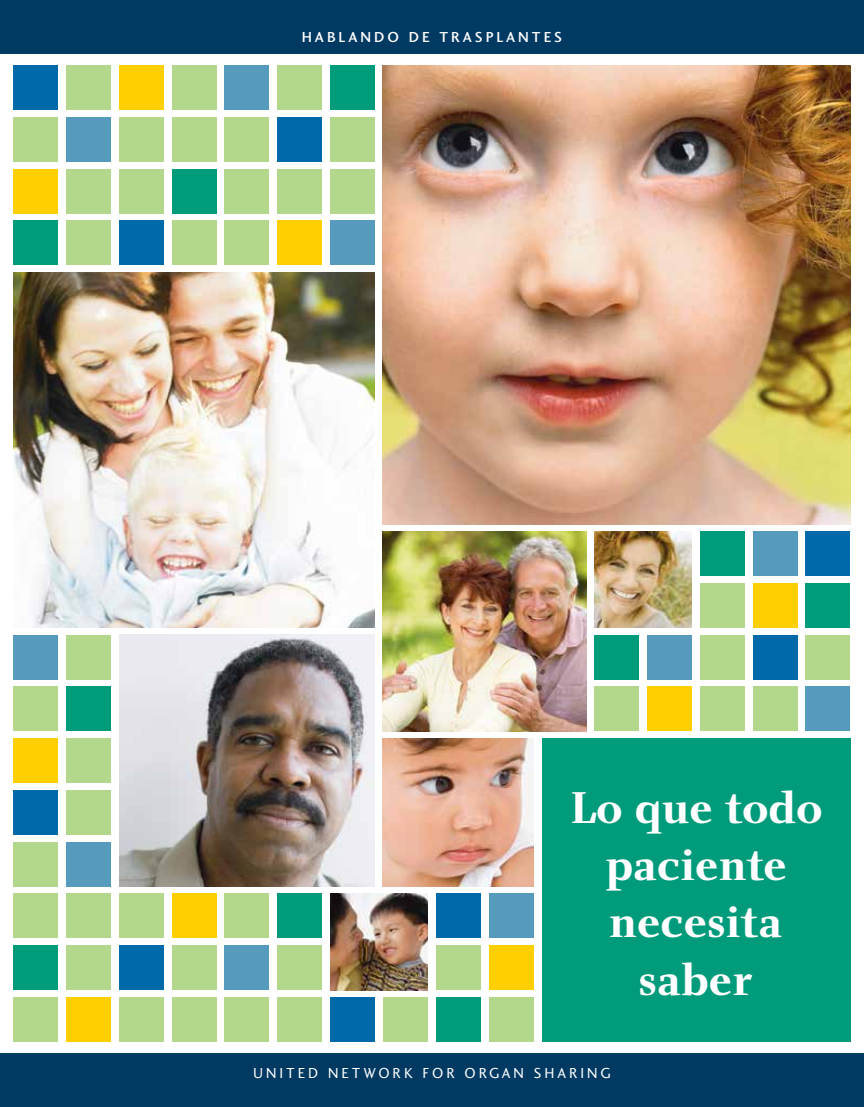
<style>
.page{position:relative;width:864px;height:1107px;background:#fff}
.page>*{position:absolute;margin:0;border:0;box-sizing:border-box;transform-origin:0 0}
.t1{font:46.2px/57.3px "Charlotte Bold Plain";color:#fff;text-align:center}
.t2{font:15px "Charlotte Sans Book Plain";letter-spacing:.2em;color:#fff}
.t3{font:15px "Charlotte Sans Medium Plain";letter-spacing:.2em;color:#fff}
</style>
<div class="page">
<div style="left:0;top:0;width:864px;height:54px;background:#003a63"></div>
<div style="left:0;top:1053px;width:864px;height:54px;background:#003a63"></div>
<div style="left:66px;top:221px;width:45px;height:44px;background:#b4d88b"></div>
<div style="left:14px;top:221px;width:44px;height:44px;background:#009b7a"></div>
<div style="left:172px;top:221px;width:44px;height:44px;background:#b4d88b"></div>
<div style="left:119px;top:221px;width:45px;height:44px;background:#0069aa"></div>
<div style="left:278px;top:221px;width:44px;height:44px;background:#ffcf01"></div>
<div style="left:225px;top:221px;width:44px;height:44px;background:#b4d88b"></div>
<div style="left:330px;top:221px;width:45px;height:44px;background:#569bbe"></div>
<div style="left:66px;top:65px;width:45px;height:45px;background:#b4d88b"></div>
<div style="left:14px;top:65px;width:44px;height:45px;background:#0069aa"></div>
<div style="left:172px;top:65px;width:44px;height:45px;background:#b4d88b"></div>
<div style="left:119px;top:65px;width:45px;height:45px;background:#ffcf01"></div>
<div style="left:278px;top:65px;width:44px;height:45px;background:#b4d88b"></div>
<div style="left:225px;top:65px;width:44px;height:45px;background:#569bbe"></div>
<div style="left:330px;top:65px;width:45px;height:45px;background:#009b7a"></div>
<div style="left:66px;top:117px;width:45px;height:44px;background:#569bbe"></div>
<div style="left:14px;top:117px;width:44px;height:44px;background:#b4d88b"></div>
<div style="left:172px;top:117px;width:44px;height:44px;background:#b4d88b"></div>
<div style="left:119px;top:117px;width:45px;height:44px;background:#b4d88b"></div>
<div style="left:278px;top:117px;width:44px;height:44px;background:#0069aa"></div>
<div style="left:225px;top:117px;width:44px;height:44px;background:#b4d88b"></div>
<div style="left:330px;top:117px;width:45px;height:44px;background:#b4d88b"></div>
<div style="left:66px;top:169px;width:45px;height:44px;background:#b4d88b"></div>
<div style="left:14px;top:169px;width:44px;height:44px;background:#ffcf01"></div>
<div style="left:172px;top:169px;width:44px;height:44px;background:#009b7a"></div>
<div style="left:119px;top:169px;width:45px;height:44px;background:#b4d88b"></div>
<div style="left:278px;top:169px;width:44px;height:44px;background:#b4d88b"></div>
<div style="left:225px;top:169px;width:44px;height:44px;background:#b4d88b"></div>
<div style="left:330px;top:169px;width:45px;height:44px;background:#b4d88b"></div>
<div style="left:66px;top:635px;width:45px;height:44px;background:#b4d88b"></div>
<div style="left:14px;top:635px;width:44px;height:44px;background:#569bbe"></div>
<div style="left:647px;top:635px;width:45px;height:44px;background:#569bbe"></div>
<div style="left:594px;top:635px;width:45px;height:44px;background:#009b7a"></div>
<div style="left:700px;top:635px;width:44px;height:44px;background:#b4d88b"></div>
<div style="left:806px;top:635px;width:44px;height:44px;background:#b4d88b"></div>
<div style="left:753px;top:635px;width:44px;height:44px;background:#0069aa"></div>
<div style="left:700px;top:531px;width:44px;height:45px;background:#009b7a"></div>
<div style="left:806px;top:531px;width:44px;height:45px;background:#0069aa"></div>
<div style="left:753px;top:531px;width:44px;height:45px;background:#569bbe"></div>
<div style="left:700px;top:583px;width:44px;height:44px;background:#b4d88b"></div>
<div style="left:806px;top:583px;width:44px;height:44px;background:#009b7a"></div>
<div style="left:753px;top:583px;width:44px;height:44px;background:#ffcf01"></div>
<div style="left:66px;top:842px;width:45px;height:44px;background:#569bbe"></div>
<div style="left:14px;top:842px;width:44px;height:44px;background:#b4d88b"></div>
<div style="left:66px;top:687px;width:45px;height:44px;background:#009b7a"></div>
<div style="left:14px;top:687px;width:44px;height:44px;background:#b4d88b"></div>
<div style="left:647px;top:687px;width:45px;height:44px;background:#ffcf01"></div>
<div style="left:594px;top:687px;width:45px;height:44px;background:#b4d88b"></div>
<div style="left:700px;top:687px;width:44px;height:44px;background:#b4d88b"></div>
<div style="left:806px;top:687px;width:44px;height:44px;background:#569bbe"></div>
<div style="left:753px;top:687px;width:44px;height:44px;background:#b4d88b"></div>
<div style="left:66px;top:738px;width:45px;height:45px;background:#b4d88b"></div>
<div style="left:14px;top:738px;width:44px;height:45px;background:#ffcf01"></div>
<div style="left:66px;top:790px;width:45px;height:45px;background:#b4d88b"></div>
<div style="left:14px;top:790px;width:44px;height:45px;background:#0069aa"></div>
<div style="left:66px;top:997px;width:45px;height:45px;background:#ffcf01"></div>
<div style="left:14px;top:997px;width:44px;height:45px;background:#b4d88b"></div>
<div style="left:172px;top:997px;width:44px;height:45px;background:#b4d88b"></div>
<div style="left:119px;top:997px;width:45px;height:45px;background:#b4d88b"></div>
<div style="left:278px;top:997px;width:44px;height:45px;background:#b4d88b"></div>
<div style="left:225px;top:997px;width:44px;height:45px;background:#b4d88b"></div>
<div style="left:330px;top:997px;width:45px;height:45px;background:#0069aa"></div>
<div style="left:436px;top:997px;width:44px;height:45px;background:#009b7a"></div>
<div style="left:383px;top:997px;width:45px;height:45px;background:#b4d88b"></div>
<div style="left:489px;top:997px;width:44px;height:45px;background:#b4d88b"></div>
<div style="left:66px;top:894px;width:45px;height:44px;background:#b4d88b"></div>
<div style="left:14px;top:894px;width:44px;height:44px;background:#b4d88b"></div>
<div style="left:172px;top:894px;width:44px;height:44px;background:#ffcf01"></div>
<div style="left:119px;top:894px;width:45px;height:44px;background:#b4d88b"></div>
<div style="left:278px;top:894px;width:44px;height:44px;background:#009b7a"></div>
<div style="left:225px;top:894px;width:44px;height:44px;background:#b4d88b"></div>
<div style="left:436px;top:894px;width:44px;height:44px;background:#0069aa"></div>
<div style="left:489px;top:894px;width:44px;height:44px;background:#569bbe"></div>
<div style="left:66px;top:946px;width:45px;height:44px;background:#b4d88b"></div>
<div style="left:14px;top:946px;width:44px;height:44px;background:#009b7a"></div>
<div style="left:172px;top:946px;width:44px;height:44px;background:#b4d88b"></div>
<div style="left:119px;top:946px;width:45px;height:44px;background:#0069aa"></div>
<div style="left:278px;top:946px;width:44px;height:44px;background:#b4d88b"></div>
<div style="left:225px;top:946px;width:44px;height:44px;background:#569bbe"></div>
<div style="left:436px;top:946px;width:44px;height:44px;background:#b4d88b"></div>
<div style="left:489px;top:946px;width:44px;height:44px;background:#ffcf01"></div>
<img style="left:383px;top:738px;width:150px;height:149px">
<img style="left:14px;top:272px;width:361px;height:356px">
<img style="left:383px;top:65px;width:467px;height:459px">
<img style="left:119px;top:634px;width:256px;height:253px">
<img style="left:383px;top:531px;width:203px;height:200px">
<img style="left:594px;top:531px;width:98px;height:97px">
<img style="left:330px;top:894px;width:98px;height:96px">
<div style="left:542px;top:738px;width:308px;height:304px;background:#009b7a"></div>
<p class="t3" style="left:302px;top:28px;width:262px">HABLANDO DE TRASPLANTES</p>
<p class="t1" style="left:570px;top:778px;width:254px">Lo que todo paciente necesita saber</p>
<p class="t2" style="left:253px;top:1064px;width:359px">UNITED NETWORK FOR ORGAN SHARING</p>
</div>
